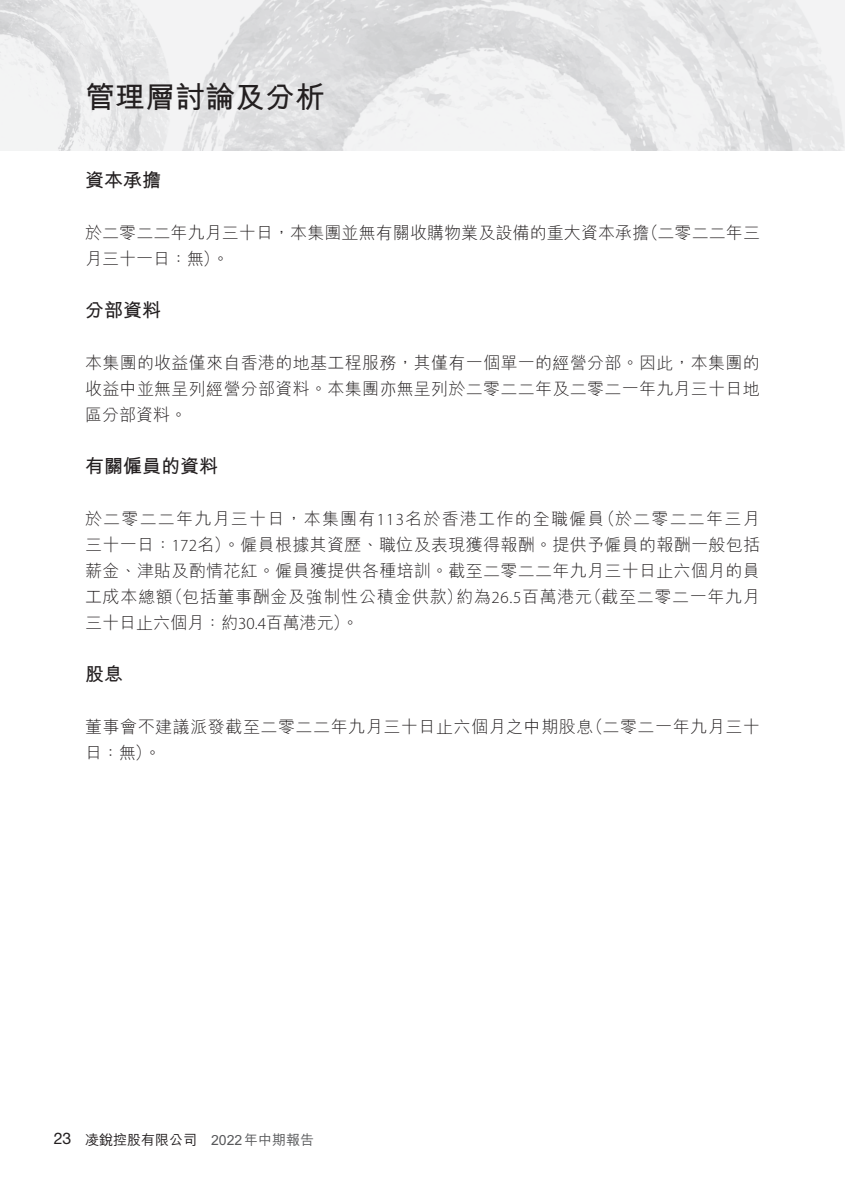
<style>
.page{position:relative;width:845px;height:1191px;background:#fff}
.page>*{position:absolute;margin:0;border:0;box-sizing:border-box;transform-origin:0 0}
.t1{font:700 30px "M Hei HK";color:#231f20}
.t2{font:700 19px "M Hei HK";color:#231f20}
.t3{font:300 17px/26px "M Hei HK";letter-spacing:.02em;color:#231f20}
.t4{font:300 17px "M Hei HK";letter-spacing:.07em;color:#231f20}
.t5{font:300 17px "M Hei HK";letter-spacing:.04em;color:#231f20}
.t6{font:300 17px/26px "M Hei HK";color:#231f20}
.t7{font:16px "Helvetica Neue LT Std";color:#231f20}
.t8{font:500 14px "M Hei HK";color:#57585a}
.t9{font:500 14px "M Hei HK";color:#231f20}
.s1{font-family:"Myriad Pro"}
.s2{font-family:"Noto Sans CJ Ksc";font-weight:400}
</style>
<div class="page">
<img style="left:0;top:0;width:845px;height:151px">
<h1 class="t1" style="left:85px;top:75px;width:241px">管理層討論及分析</h1>
<p class="t2" style="left:85px;top:166px;width:77px">資本承擔</p>
<p class="t3" style="left:642px;top:219px;width:120px">（二零二二年三</p>
<p class="t3" style="left:85px;top:219px;width:566px">於二零二二年九月三十日，本集團並無有關收購物業及設備的重大資本承擔月三十一日：無。(</p>
<p class="t2" style="left:85px;top:296px;width:77px">分部資料</p>
<p class="t3" style="left:85px;top:349px;width:676px;text-align:justify">本集團的收益僅來自香港的地基工程服務，其僅有一個單一的經營分部。因此，本集團的收益中並無呈列經營分部資料。本集團亦無呈列於二零二二年及二零二一年九月三十日地區分部資料。</p>
<p class="t2" style="left:85px;top:452px;width:134px">有關僱員的資料</p>
<p class="t4" style="left:598px;top:507px;width:163px">（於二零二二年三月</p>
<p class="t4" style="left:85px;top:507px;width:521px">於二零二二年九月三十日，本集團有<span class="s1">113</span>名於香港工作的全職僱員</p>
<p class="t3" style="left:85px;top:531px;width:676px">三十一日：<span class="s1">172</span>名）。僱員根據其資歷、職位及表現獲得報酬。提供予僱員的報酬一般包括</p>
<p class="t3" style="left:85px;top:557px;width:676px">薪金、津貼及酌情花紅。僱員獲提供各種培訓。截至二零二二年九月三十日止六個月的員</p>
<p class="t5" style="left:585px;top:585px;width:176px">（截至二零二一年九月</p>
<p class="t5" style="left:166px;top:585px;width:298px">（包括董事酬金及強制性公積金供款）</p>
<p class="t6" style="left:85px;top:583px;width:275px">工成本總額<br>三十日止六個月：約<span class="s1">30.4</span>百萬港元。(</p>
<p class="t2" style="left:85px;top:660px;width:39px">股息</p>
<p class="t3" style="left:456px;top:583px;width:137px">約為<span class="s1">26.5</span>百萬港元</p>
<p class="t3" style="left:586px;top:713px;width:175px">（二零二一年九月三十</p>
<p class="t3" style="left:85px;top:713px;width:510px">董事會不建議派發截至二零二二年九月三十日止六個月之中期股息日：無。(</p>
<p class="t7" style="left:54px;top:1128px;width:19px">23</p>
<p class="t9" style="left:85px;top:1130px;width:113px">凌<span class="s2">銳</span>控股有限公司</p>
<p class="t8" style="left:211px;top:1130px;width:104px">2022年中期報告</p>
</div>
